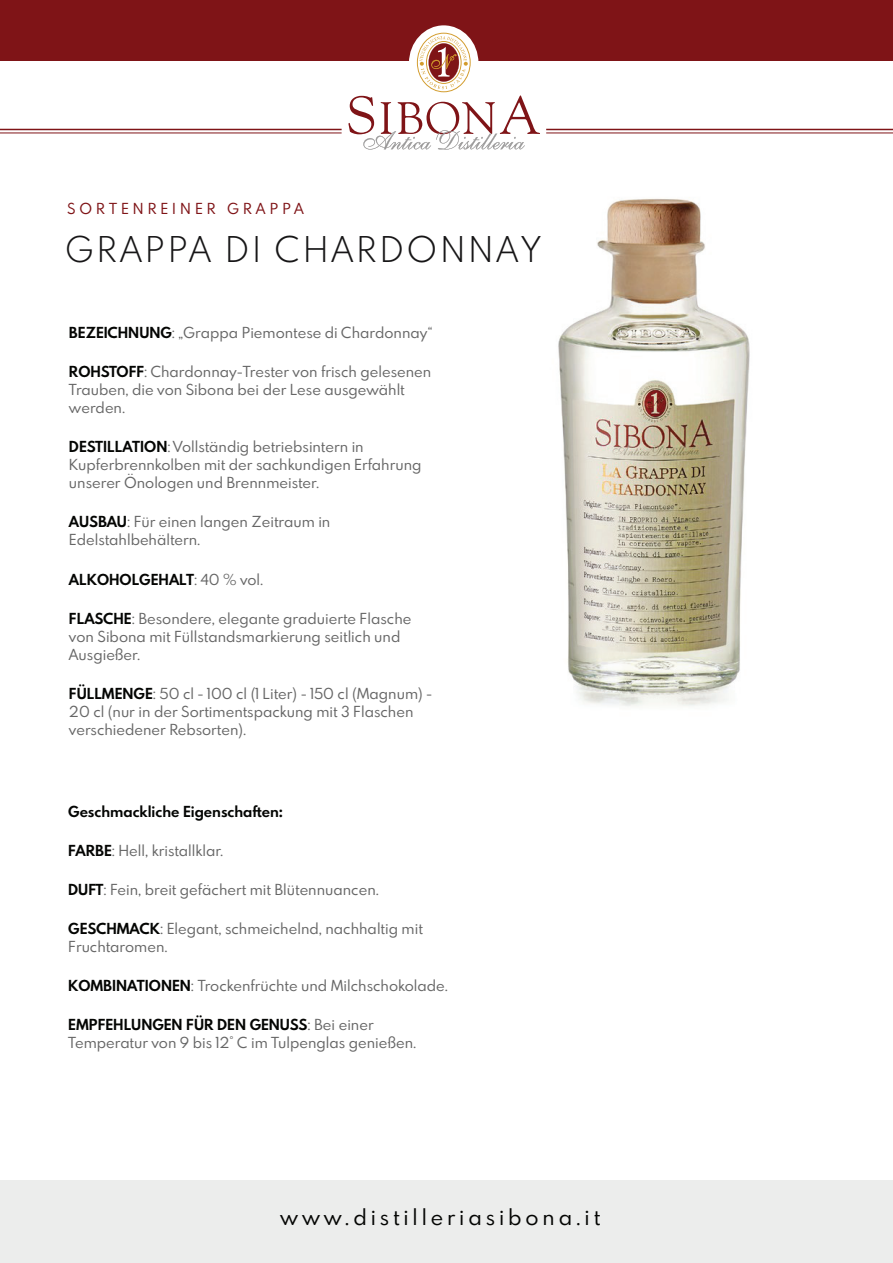
<style>
.page{position:relative;width:893px;height:1263px;background:#fff}
.page>*{position:absolute;margin:0;border:0;box-sizing:border-box;transform-origin:0 0}
.t1{font:300 31.5px "Spartan MB";letter-spacing:.1em;color:#171617}
.t2{font:19.5px "Spartan MB";letter-spacing:.2em;color:#040503}
.t3{font:13.5px/18px "Spartan MB";color:#666}
.t4{font:700 13.5px "Spartan MB";color:#040503}
.t5{font:13.5px "Spartan MB";letter-spacing:.3em;color:#7f1417}
.s1{font-weight:700;color:#040503}
.s2{font-weight:400;color:#666}
</style>
<div class="page">
<img style="left:558px;top:197px;width:192px;height:509px">
<div style="left:0;top:1180px;width:892px;height:83px;background:#ecedec"></div>
<div style="left:0;top:0;width:893px;height:60px;background:#7f1417"></div>
<div style="left:409px;top:25px;width:69px;height:76px;background:#fff;border-radius:50%"></div>
<svg style="left:348px;top:33px;width:192px;height:117px"></svg>
<hr style="left:0;top:129px;width:342px;height:1px;background:#7f1417">
<hr style="left:546px;top:129px;width:347px;height:1px;background:#7f1417">
<hr style="left:546px;top:133px;width:347px;height:1px;background:#7f1417">
<hr style="left:0;top:133px;width:342px;height:1px;background:#7f1417">
<p class="t5" style="left:67px;top:202px;width:239px">SORTENREINER GRAPPA</p>
<h1 class="t1" style="left:65px;top:236px;width:477px">GRAPPA DI CHARDONNAY</h1>
<p class="t3" style="left:69px;top:325px;width:365px"><span class="s1">BEZEICHNUNG</span>: „Grappa Piemontese di Chardonnay“</p>
<p class="t3" style="left:69px;top:364px;width:364px"><span class="s1">ROHSTOFF</span>: Chardonnay-Trester von frisch gelesenen<br>Trauben, die von Sibona bei der Lese ausgewählt werden.</p>
<p class="t3" style="left:69px;top:439px;width:354px"><span class="s1">DESTILLATION</span>: Vollständig betriebsintern in<br>Kupferbrennkolben mit der sachkundigen Erfahrung unserer Önologen und Brennmeister.</p>
<p class="t3" style="left:69px;top:514px;width:263px"><span class="s1">AUSBAU</span>: Für einen langen Zeitraum in<br>Edelstahlbehältern.</p>
<p class="t4" style="left:69px;top:572px;width:196px">ALKOHOLGEHALT<span class="s2">: 40 % vol.</span></p>
<p class="t3" style="left:69px;top:610px;width:344px"><span class="s1">FLASCHE</span>: Besondere, elegante graduierte Flasche von Sibona mit Füllstandsmarkierung seitlich und<br>Ausgießer.</p>
<p class="t3" style="left:69px;top:685px;width:365px"><span class="s1">FÜLLMENGE</span>: 50 cl - 100 cl (1 Liter) - 150 cl (Magnum) -<br>20 cl (nur in der Sortimentspackung mit 3 Flaschen verschiedener Rebsorten).</p>
<p class="t4" style="left:68px;top:804px;width:216px">Geschmackliche Eigenscha-en:</p>
<p class="t3" style="left:68px;top:843px;width:157px"><span class="s1">FARBE</span>: Hell, kristallklar.</p>
<p class="t3" style="left:68px;top:882px;width:312px"><span class="s1">DUFT</span>: Fein, breit gefächert mit Blütennuancen.</p>
<p class="t3" style="left:68px;top:921px;width:356px"><span class="s1">GESCHMACK</span>: Elegant, schmeichelnd, nachhaltig mit<br>Fruchtaromen.</p>
<p class="t3" style="left:68px;top:978px;width:381px"><span class="s1">KOMBINATIONEN</span>: Trockenfrüchte und Milchschokolade.</p>
<p class="t3" style="left:68px;top:1017px;width:350px"><span class="s1">EMPFEHLUNGEN FÜR DEN GENUSS</span>: Bei einer<br>Temperatur von 9 bis 12° C im Tulpenglas genießen.</p>
<h2 class="t2" style="left:283px;top:1208px;width:321px">www.distilleriasibona.it</h2>
</div>
